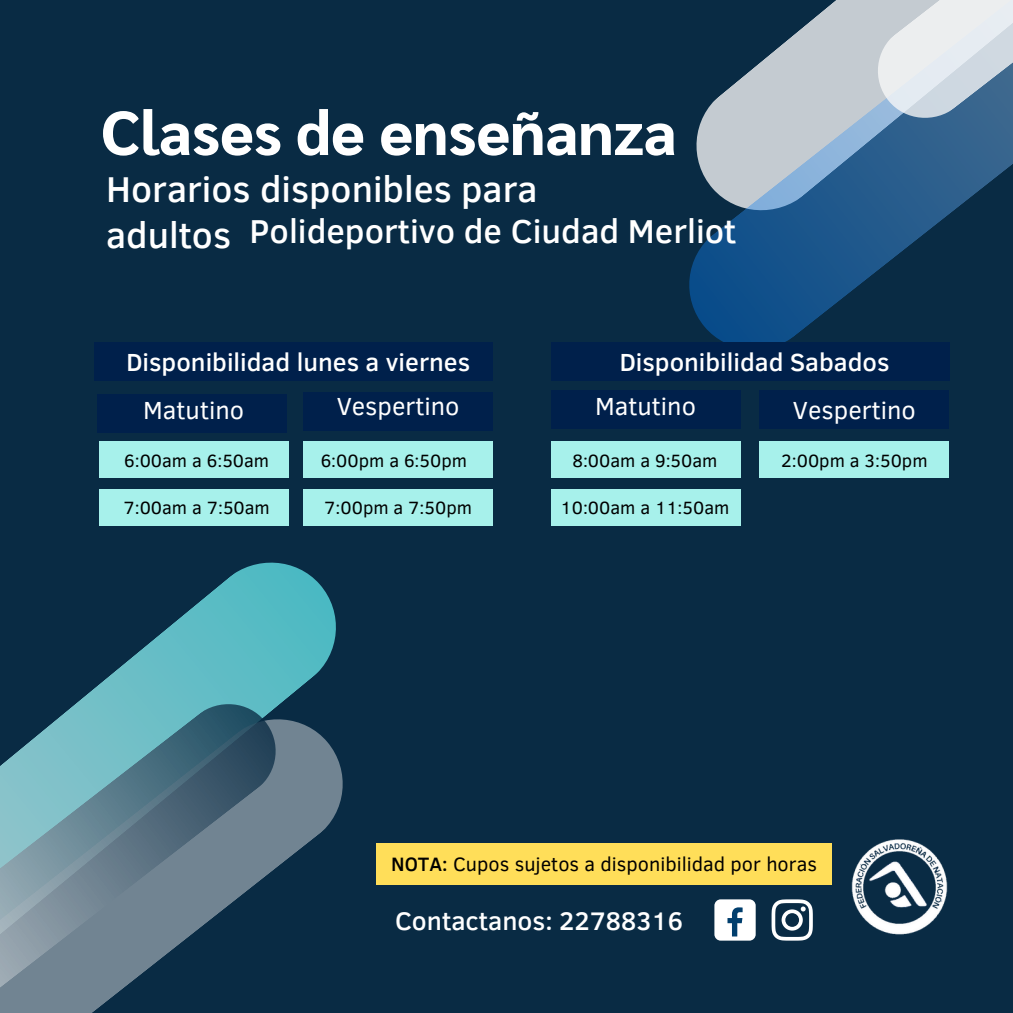
<style>
.page{position:relative;width:1013px;height:1013px;background:#fff}
.page>*{position:absolute;margin:0;border:0;box-sizing:border-box;transform-origin:0 0}
.t1{font:800 61.88px "Sarabun";color:#fff}
.t2{font:500 36.75px/46px "Clear Sans";color:#fff}
.t3{font:500 33.88px "Clear Sans";color:#fff}
.t4{font:500 26.12px "Clear Sans";color:#fff}
.t5{font:500 25.38px "Clear Sans";color:#fff}
.t6{font:25.38px "Clear Sans";color:#fff}
.t7{font:19.88px "Clear Sans";color:#000}
.t8{font:18.25px "Clear Sans";color:#000}
.s1{font-weight:500}
</style>
<div class="page">
<div style="left:0;top:0;width:1012px;height:1012px;background:#092b44"></div>
<div style="left:94px;top:343px;width:399px;height:38px;background:#00204b"></div>
<div style="left:98px;top:394px;width:189px;height:39px;background:#00204b"></div>
<div style="left:99px;top:441px;width:189px;height:37px;background:#a7f1eb"></div>
<div style="left:99px;top:489px;width:189px;height:36px;background:#a7f1eb"></div>
<svg style="left:662px;top:0;width:350px;height:377px"></svg>
<svg style="left:858px;top:0;width:154px;height:138px;background:#b4c3d1"></svg>
<div style="left:551px;top:343px;width:398px;height:38px;background:#00204b"></div>
<div style="left:551px;top:390px;width:189px;height:39px;background:#00204b"></div>
<div style="left:759px;top:390px;width:190px;height:39px;background:#00204b"></div>
<div style="left:551px;top:441px;width:189px;height:37px;background:#a7f1eb"></div>
<div style="left:759px;top:441px;width:190px;height:37px;background:#a7f1eb"></div>
<div style="left:303px;top:392px;width:190px;height:38px;background:#00204b"></div>
<div style="left:303px;top:441px;width:190px;height:37px;background:#a7f1eb"></div>
<div style="left:303px;top:489px;width:190px;height:36px;background:#a7f1eb"></div>
<div style="left:551px;top:489px;width:189px;height:36px;background:#a7f1eb"></div>
<img style="left:851px;top:839px;width:97px;height:96px">
<div style="left:376px;top:843px;width:456px;height:41px;background:#ffde59"></div>
<div style="left:714px;top:899px;width:41px;height:41px;background:#fff;border-radius:6px"></div>
<svg style="left:727px;top:907px;width:15px;height:29px"></svg>
<svg style="left:771px;top:899px;width:41px;height:41px"></svg>
<svg style="left:100px;top:562px;width:236px;height:129px"></svg>
<svg style="left:295px;top:721px;width:48px;height:132px;fill:#718492"></svg>
<svg style="left:0;top:684px;width:295px;height:328px"></svg>
<p class="t1" style="left:101px;top:89px;width:577px">Clases de enseñanza</p>
<p class="t2" style="left:106px;top:164px;width:433px">Horarios disponibles para adultos</p>
<p class="t3" style="left:249px;top:207px;width:488px">Polideportivo de Ciudad Merliot</p>
<p class="t5" style="left:126px;top:344px;width:345px">Disponibilidad lunes a viernes</p>
<p class="t6" style="left:143px;top:392px;width:102px">Matutino</p>
<p class="t6" style="left:337px;top:388px;width:124px">Vespertino</p>
<p class="t5" style="left:619px;top:344px;width:271px">Disponibilidad Sabados</p>
<p class="t6" style="left:595px;top:388px;width:102px">Matutino</p>
<p class="t6" style="left:793px;top:392px;width:124px">Vespertino</p>
<p class="t8" style="left:124px;top:447px;width:146px">6:00am a 6:50am</p>
<p class="t8" style="left:123px;top:494px;width:148px">7:00am a 7:50am</p>
<p class="t8" style="left:321px;top:447px;width:148px">6:00pm a 6:50pm</p>
<p class="t8" style="left:324px;top:494px;width:149px">7:00pm a 7:50pm</p>
<p class="t8" style="left:572px;top:447px;width:146px">8:00am a 9:50am</p>
<p class="t8" style="left:560px;top:494px;width:170px">10:00am a 11:50am</p>
<p class="t8" style="left:781px;top:447px;width:148px">2:00pm a 3:50pm</p>
<p class="t7" style="left:391px;top:850px;width:427px"><span class="s1">NOTA:</span> Cupos sujetos a disponibilidad por horas</p>
<p class="t4" style="left:395px;top:902px;width:289px">Contactanos: 22788316</p>
</div>
